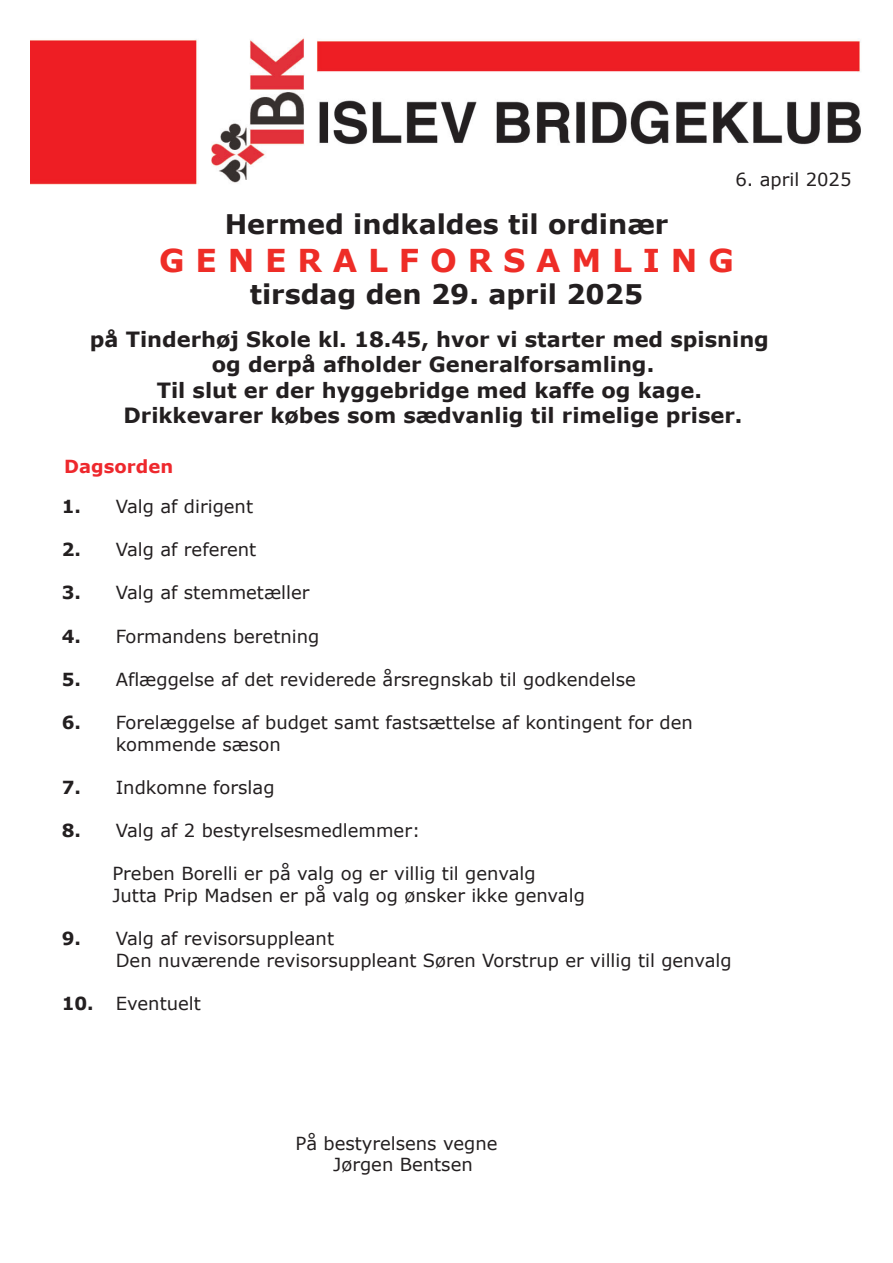
<style>
.page{position:relative;width:893px;height:1263px;background:#fff}
.page>*{position:absolute;margin:0;border:0;box-sizing:border-box;transform-origin:0 0}
.t1{font:700 31.5px "Verdana";color:#ee2d27}
.t2{font:700 27px "Verdana";color:#231f20}
.t3{font:700 21px/25.2px "Verdana";color:#231f20;text-align:center}
.t4{font:18px/21.6px "Verdana";color:#231f20}
.t5{font:700 18px "Verdana";color:#ee282d}
.s1{font-weight:700}
</style>
<div class="page">
<img style="left:30px;top:38px;width:831px;height:147px">
<p class="t4" style="left:735px;top:168px;width:118px">6. april 2025</p>
<h2 class="t2" style="left:225px;top:205px;width:445px">Hermed indkaldes til ordinær</h2>
<h1 class="t1" style="left:159px;top:238px;width:576px">G E N E R A L F O R S A M L I N G</h1>
<h2 class="t2" style="left:250px;top:275px;width:395px">tirsdag den 29. april 2025</h2>
<p class="t3" style="left:90px;top:326px;width:681px">på Tinderhøj Skole kl. 18.45, hvor vi starter med spisning og derpå afholder Generalforsamling.<br>Til slut er der hyggebridge med kaffe og kage.<br>Drikkevarer købes som sædvanlig til rimelige priser.</p>
<p class="t5" style="left:64px;top:453px;width:110px">Dagsorden</p>
<p class="t4" style="left:62px;top:495px;width:193px"><span class="s1">1.</span> Valg af dirigent</p>
<p class="t4" style="left:62px;top:539px;width:196px"><span class="s1">2.</span> Valg af referent</p>
<p class="t4" style="left:62px;top:582px;width:249px"><span class="s1">3.</span> Valg af stemmetæller</p>
<p class="t4" style="left:62px;top:625px;width:259px"><span class="s1">4.</span> Formandens beretning</p>
<p class="t4" style="left:62px;top:668px;width:576px"><span class="s1">5.</span> Aflæggelse af det reviderede årsregnskab til godkendelse</p>
<p class="t4" style="left:116px;top:711px;width:579px;text-indent:-54px"><span class="s1">6.</span> Forelæggelse af budget samt fastsættelse af kontingent for den kommende sæson</p>
<p class="t4" style="left:62px;top:776px;width:214px"><span class="s1">7.</span> Indkomne forslag</p>
<p class="t4" style="left:62px;top:819px;width:360px"><span class="s1">8.</span> Valg af 2 bestyrelsesmedlemmer:</p>
<p class="t4" style="left:112px;top:863px;width:474px">Preben Borelli er på valg og er villig til genvalg<br>Jutta Prip Madsen er på valg og ønsker ikke genvalg</p>
<p class="t4" style="left:116px;top:927px;width:617px;text-indent:-54px"><span class="s1">9.</span> Valg af revisorsuppleant<br>Den nuværende revisorsuppleant Søren Vorstrup er villig til genvalg</p>
<p class="t4" style="left:62px;top:992px;width:141px"><span class="s1">10.</span> Eventuelt</p>
<p class="t4" style="left:333px;top:1132px;width:166px;text-indent:-38px">På bestyrelsens vegne<br>Jørgen Bentsen</p>
</div>
